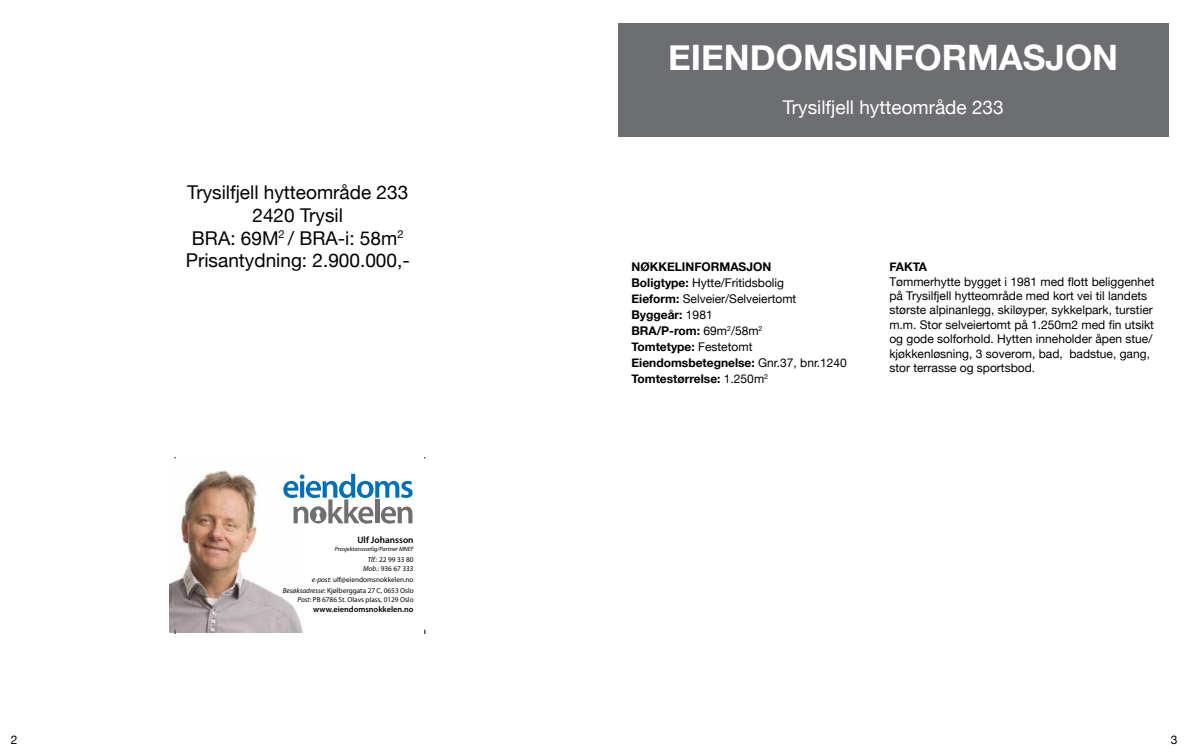
<style>
.page{position:relative;width:1191px;height:752px;background:#fff}
.page>*{position:absolute;margin:0;border:0;box-sizing:border-box;transform-origin:0 0}
.t1{font:700 35px "Helvetica Neue";color:#fff}
.t2{font:19px/22.8px "Helvetica Neue";color:#000;text-align:center}
.t3{font:19px "Helvetica Neue";color:#fff}
.t4{font:12px/14.4px "Helvetica Neue";color:#000}
.t5{font:700 12px/16px "Helvetica Neue";color:#000}
.t6{font:600 9.3px "Myriad Pro";color:#000}
.t7{font:600 8.3px "Myriad Pro";color:#000}
.t8{font:7.3px/8.3px "Myriad Pro";color:#000;text-align:right}
.t9{font:italic 6.2px "Myriad Pro";color:#000}
.s1{font-style:italic}
.s2{font-weight:400}
</style>
<div class="page">
<div style="left:618px;top:23px;width:550px;height:113px;background:#6d6e71"></div>
<img style="left:170px;top:458px;width:133px;height:174px">
<svg style="left:283px;top:473px;width:129px;height:50px"></svg>
<svg style="left:170px;top:622px;width:6px;height:12px"></svg>
<h2 class="t2" style="left:186px;top:182px;width:225px">Trysilfjell hytteområde 233<br>2420 Trysil<br>BRA: 69M<sup>2</sup> / BRA-i: 58m<sup>2<br></sup>Prisantydning: 2.900.000,-</h2>
<p class="t6" style="left:357px;top:533px;width:58px">Ulf Johansson</p>
<p class="t9" style="left:335px;top:545px;width:80px">Prosjektansvarlig/Partner MNEF</p>
<p class="t8" style="left:363px;top:555px;width:52px"><span class="s1">Tlf.</span>: 22 99 33 80<br><span class="s1">Mob.</span>: 936 67 333</p>
<p class="t8" style="left:283px;top:573px;width:132px;line-height:11.2px"><span class="s1">e-post</span>: ulf@eiendomsnokkelen.no<br><span class="s1">Besøksadresse</span>: Kjølberggata 27 C, 0653 Oslo</p>
<p class="t8" style="left:297px;top:595px;width:118px"><span class="s1">Post:</span> PB 6786 St. Olavs plass, 0129 Oslo</p>
<p class="t7" style="left:313px;top:603px;width:102px">www.eiendomsnokkelen.no</p>
<h1 class="t1" style="left:668px;top:36px;width:451px">EIENDOMSINFORMASJON</h1>
<h2 class="t3" style="left:782px;top:93px;width:223px">Trysilfjell hytteområde 233</h2>
<p class="t5" style="left:631px;top:258px;width:217px">NØKKELINFORMASJON<br>Boligtype: <span class="s2">Hytte/Fritidsbolig<br></span>Eieform: <span class="s2">Selveier/Selveiertomt<br></span>Byggeår: <span class="s2">1981<br></span>BRA/P-rom: <span class="s2">69m</span><sup>2</sup><span class="s2">/58m</span><sup>2<br></sup>Tomtetype: <span class="s2">Festetomt<br></span>Eiendomsbetegnelse: <span class="s2">Gnr.37, bnr.1240<br></span>Tomtestørrelse: <span class="s2">1.250m</span><sup>2</sup></p>
<p class="t5" style="left:889px;top:258px;width:39px">FAKTA</p>
<p class="t4" style="left:889px;top:274px;width:266px">Tømmerhytte bygget i 1981 med flott beliggenhet på Trysilfjell hytteområde med kort vei til landets største alpinanlegg, skiløyper, sykkelpark, turstier m.m. Stor selveiertomt på 1.250m2 med fin utsikt og gode solforhold. Hytten inneholder åpen stue/ kjøkkenløsning, 3 soverom, bad, badstue, gang, stor terrasse og sportsbod.</p>
<p class="t4" style="left:11px;top:732px;width:8px">2</p>
<p class="t4" style="left:1170px;top:732px;width:8px">3</p>
</div>
